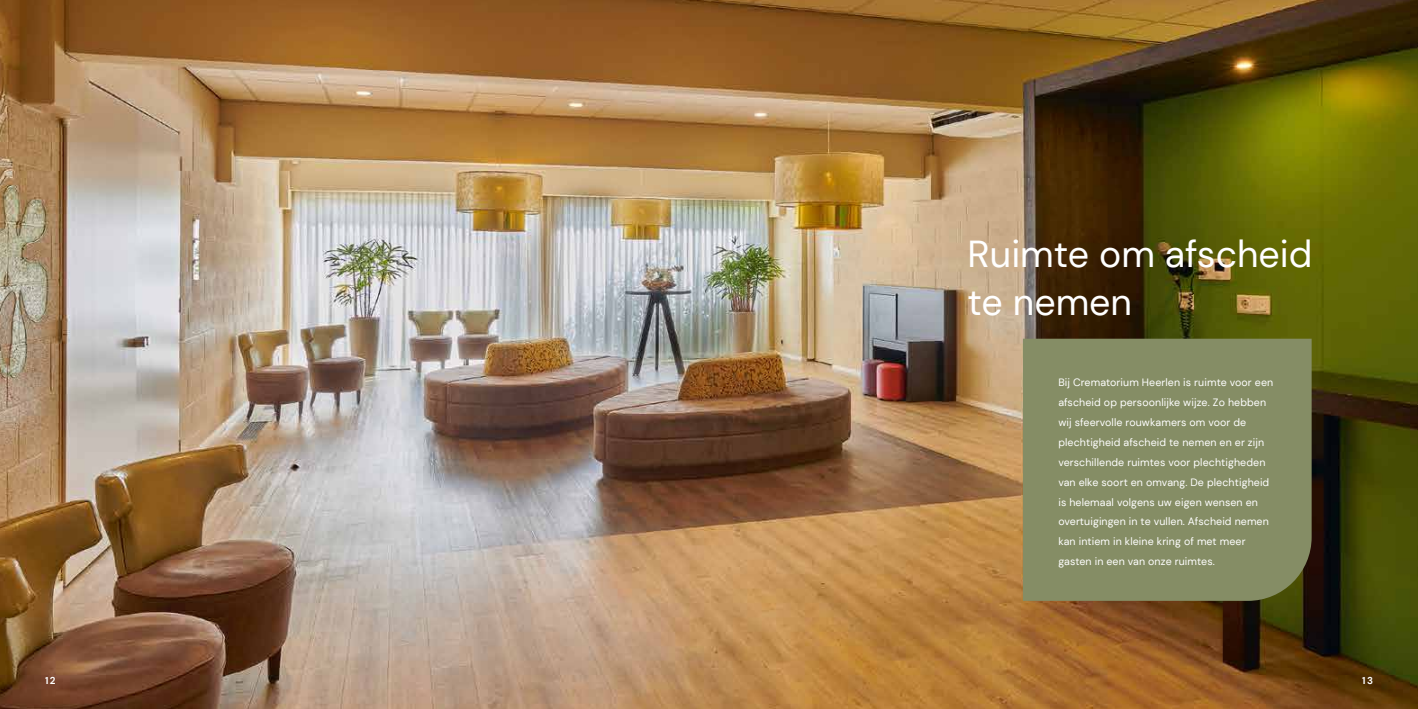
<style>
.page{position:relative;width:1418px;height:709px;background:#fff}
.page>*{position:absolute;margin:0;border:0;box-sizing:border-box;transform-origin:0 0}
.t1{font:37.5px/47.6px "DM Sans";color:#fff}
.t2{font:10.62px/19.9px "DM Sans";letter-spacing:.01em;color:#fff}
.t3{font:700 10px "DM Sans";color:#fff}
</style>
<div class="page">
<img style="left:0;top:0;width:1417px;height:709px">
<div style="left:1022px;top:339px;width:289px;height:262px;background:#858d65"></div>
<h1 class="t1" style="left:967px;top:230px;width:346px">Ruimte om afscheid te nemen</h1>
<p class="t2" style="left:1058px;top:373px;width:216px">Bij Crematorium Heerlen is ruimte voor een afscheid op persoonlijke wijze. Zo hebben wij sfeervolle rouwkamers om voor de plechtigheid afscheid te nemen en er zijn verschillende ruimtes voor plechtigheden van elke soort en omvang. De plechtigheid is helemaal volgens uw eigen wensen en overtuigingen in te vullen. Afscheid nemen kan intiem in kleine kring of met meer gasten in een van onze ruimtes.</p>
<p class="t3" style="left:45px;top:674px;width:12px">12</p>
<p class="t3" style="left:1362px;top:674px;width:12px">13</p>
</div>
